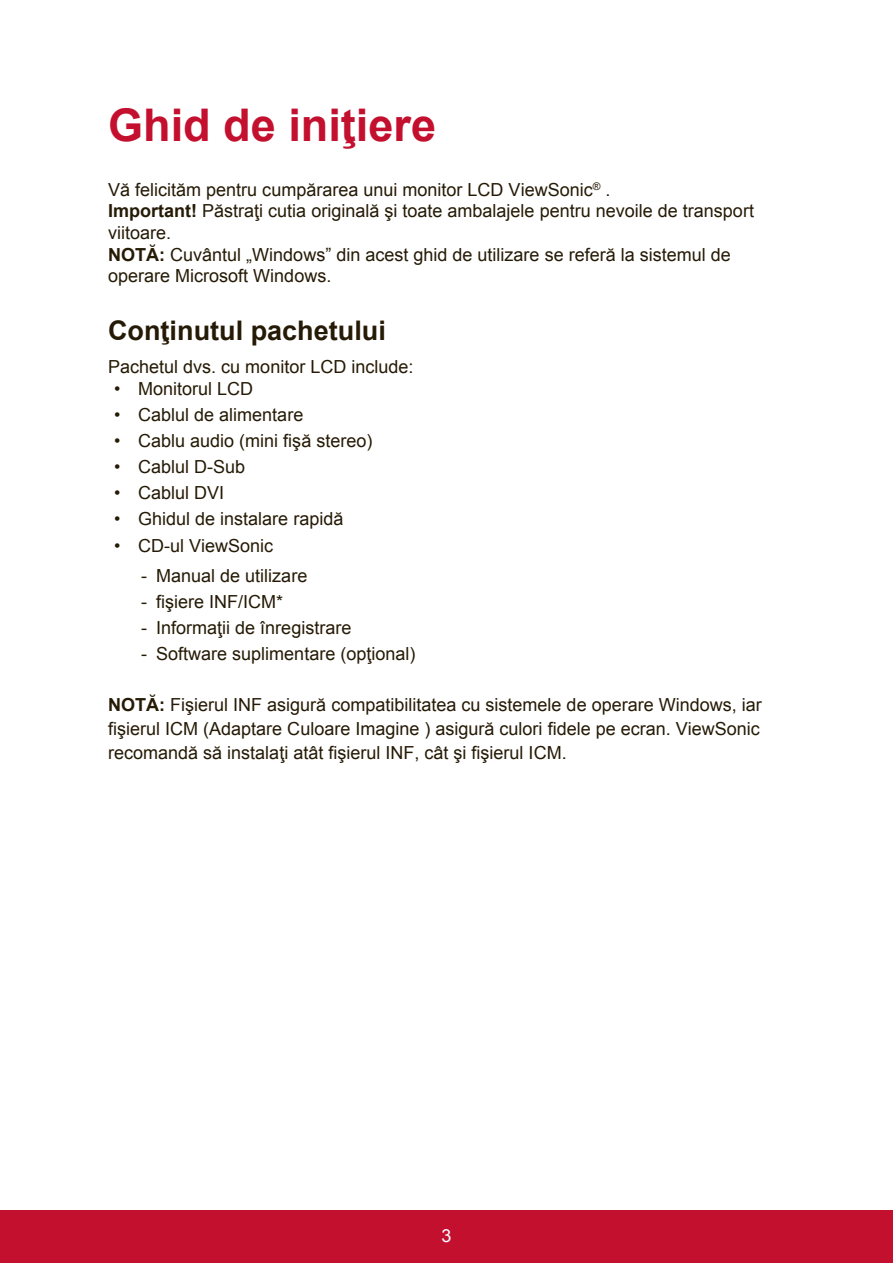
<style>
.page{position:relative;width:893px;height:1263px;background:#fff}
.page>*{position:absolute;margin:0;border:0;box-sizing:border-box;transform-origin:0 0}
.t1{font:700 45px "Arial";color:#c3102f}
.t2{font:700 27px "Arial";color:#251a05}
.t3{font:18px/21.6px "Arial";color:#251a05}
.t4{font:18px "Arial";color:#fff}
.s1{font-weight:700}
</style>
<div class="page">
<div style="left:0;top:1210px;width:892px;height:53px;background:#c3102f"></div>
<h1 class="t1" style="left:108px;top:95px;width:329px">Ghid de iniţiere</h1>
<p class="t3" style="left:108px;top:179px;width:647px">Vă felicităm pentru cumpărarea unui monitor LCD ViewSonic<sup>®</sup> .<br><span class="s1">Important!</span> Păstraţi cutia originală şi toate ambalajele pentru nevoile de transport viitoare.<br><span class="s1">NOTĂ:</span> Cuvântul „Windows” din acest ghid de utilizare se referă la sistemul de operare Microsoft Windows.</p>
<h2 class="t2" style="left:108px;top:312px;width:279px">Conţinutul pachetului</h2>
<p class="t3" style="left:108px;top:356px;width:307px">Pachetul dvs. cu monitor LCD include:</p>
<p class="t3" style="left:114px;top:378px;width:141px">• Monitorul LCD</p>
<p class="t3" style="left:114px;top:404px;width:191px">• Cablul de alimentare</p>
<p class="t3" style="left:114px;top:430px;width:260px">• Cablu audio (mini fişă stereo)</p>
<p class="t3" style="left:114px;top:456px;width:133px">• Cablul D-Sub</p>
<p class="t3" style="left:114px;top:482px;width:112px">• Cablul DVI</p>
<p class="t3" style="left:114px;top:508px;width:231px">• Ghidul de instalare rapidă</p>
<p class="t3" style="left:114px;top:534px;width:161px">• CD-ul ViewSonic</p>
<p class="t3" style="left:141px;top:565px;width:168px">- Manual de utilizare</p>
<p class="t3" style="left:141px;top:591px;width:144px">- fişiere INF/ICM*</p>
<p class="t3" style="left:141px;top:617px;width:212px">- Informaţii de înregistrare</p>
<p class="t3" style="left:141px;top:643px;width:276px">- Software suplimentare (opţional)</p>
<p class="t3" style="left:108px;top:692px;width:655px;line-height:24px;text-align:justify"><span class="s1">NOTĂ:</span> Fişierul INF asigură compatibilitatea cu sistemele de operare Windows, iar fişierul ICM (Adaptare Culoare Imagine ) asigură culori fidele pe ecran. ViewSonic recomandă să instalaţi atât fişierul INF, cât şi fişierul ICM.</p>
<p class="t4" style="left:441px;top:1223px;width:12px">3</p>
</div>
